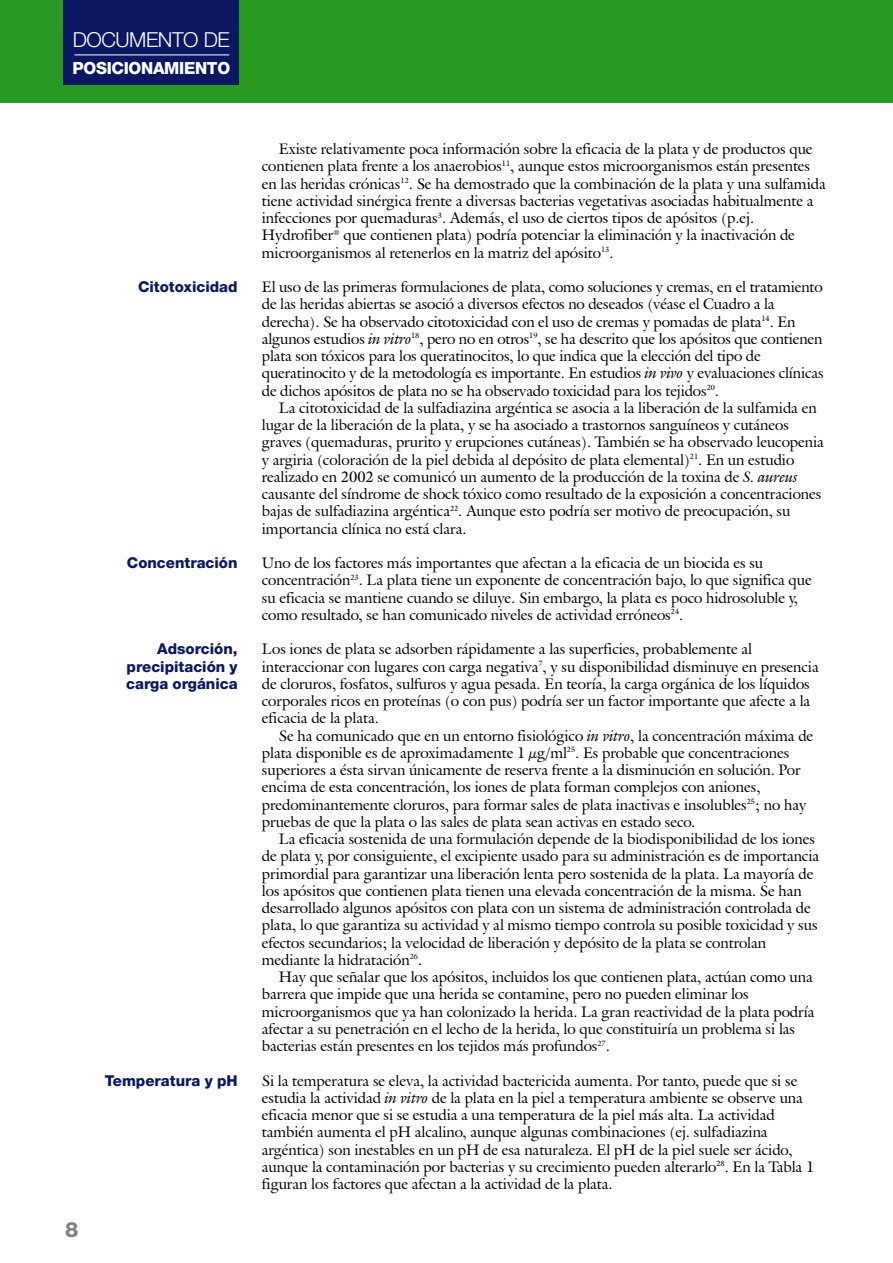
<style>
.page{position:relative;width:893px;height:1263px;background:#fff}
.page>*{position:absolute;margin:0;border:0;box-sizing:border-box;transform-origin:0 0}
.t1{font:800 21px "Helvetica Neue";color:#808080}
.t2{font:300 20.7px "Helvetica Neue";letter-spacing:-.02em;color:#fff}
.t3{font:800 16.8px "Helvetica Neue";letter-spacing:-.02em;color:#fff}
.t4{font:15px/17.2px "Galliard IT Cby BT";color:#000}
.t5{font:800 15px/17.2px "Helvetica Neue";color:#0b1761;text-align:justify}
.s1{font-style:italic}
</style>
<div class="page">
<div style="left:0;top:0;width:892px;height:102px;background:#289a22"></div>
<div style="left:64px;top:0;width:175px;height:85px;background:#0b1761"></div>
<hr style="left:74px;top:55px;width:155px;height:1px;background:#fff">
<h2 class="t2" style="left:73px;top:33px;width:158px">DOCUMENTO DE</h2>
<p class="t3" style="left:73px;top:62px;width:159px">POSICIONAMIENTO</p>
<h1 class="t1" style="left:65px;top:1222px;width:15px">8</h1>
<p class="t5" style="left:138px;top:279px;width:101px">Citotoxicidad</p>
<p class="t5" style="left:127px;top:555px;width:112px">Concentración</p>
<p class="t5" style="left:126px;top:642px;width:113px;text-indent:31px">Adsorción, precipitación y carga orgánica</p>
<p class="t5" style="left:105px;top:1073px;width:134px">Temperatura y pH</p>
<p class="t4" style="left:262px;top:142px;width:565px;text-indent:17px">Existe relativamente poca información sobre la eficacia de la plata y de productos que contienen plata frente a los anaerobios<sup>11</sup>, aunque estos microorganismos están presentes en las heridas crónicas<sup>12</sup>. Se ha demostrado que la combinación de la plata y una sulfamida tiene actividad sinérgica frente a diversas bacterias vegetativas asociadas habitualmente a infecciones por quemaduras<sup>3</sup>. Además, el uso de ciertos tipos de apósitos (p.ej.<br>Hydrofiber<sup>®</sup> que contienen plata) podría potenciar la eliminación y la inactivación de microorganismos al retenerlos en la matriz del apósito<sup>13</sup>.</p>
<p class="t4" style="left:262px;top:280px;width:563px">El uso de las primeras formulaciones de plata, como soluciones y cremas, en el tratamiento de las heridas abiertas se asoció a diversos efectos no deseados (véase el Cuadro a la derecha). Se ha observado citotoxicidad con el uso de cremas y pomadas de plata<sup>14</sup>. En algunos estudios <span class="s1">in vitro</span><sup>18</sup>, pero no en otros<sup>19</sup>, se ha descrito que los apósitos que contienen plata son tóxicos para los queratinocitos, lo que indica que la elección del tipo de queratinocito y de la metodología es importante. En estudios <span class="s1">in vivo</span> y evaluaciones clínicas de dichos apósitos de plata no se ha observado toxicidad para los tejidos<sup>20</sup>.</p>
<p class="t4" style="left:262px;top:401px;width:563px;text-indent:17px">La citotoxicidad de la sulfadiazina argéntica se asocia a la liberación de la sulfamida en lugar de la liberación de la plata, y se ha asociado a trastornos sanguíneos y cutáneos graves (quemaduras, prurito y erupciones cutáneas). También se ha observado leucopenia y argiria (coloración de la piel debida al depósito de plata elemental)<sup>21</sup>. En un estudio realizado en 2002 se comunicó un aumento de la producción de la toxina de <span class="s1">S. aureus </span>causante del síndrome de shock tóxico como resultado de la exposición a concentraciones bajas de sulfadiazina argéntica<sup>22</sup>. Aunque esto podría ser motivo de preocupación, su importancia clínica no está clara.</p>
<p class="t4" style="left:262px;top:556px;width:551px">Uno de los factores más importantes que afectan a la eficacia de un biocida es su concentración<sup>23</sup>. La plata tiene un exponente de concentración bajo, lo que significa que su eficacia se mantiene cuando se diluye. Sin embargo, la plata es poco hidrosoluble y, como resultado, se han comunicado niveles de actividad erróneos<sup>24</sup>.</p>
<p class="t4" style="left:262px;top:642px;width:558px">Los iones de plata se adsorben rápidamente a las superficies, probablemente al interaccionar con lugares con carga negativa<sup>7</sup>, y su disponibilidad disminuye en presencia de cloruros, fosfatos, sulfuros y agua pesada. En teoría, la carga orgánica de los líquidos corporales ricos en proteínas (o con pus) podría ser un factor importante que afecte a la eficacia de la plata.</p>
<p class="t4" style="left:262px;top:729px;width:553px;text-indent:17px">Se ha comunicado que en un entorno fisiológico <span class="s1">in vitro</span>, la concentración máxima de plata disponible es de aproximadamente 1 µg/ml<sup>25</sup>. Es probable que concentraciones superiores a ésta sirvan únicamente de reserva frente a la disminución en solución. Por encima de esta concentración, los iones de plata forman complejos con aniones, predominantemente cloruros, para formar sales de plata inactivas e insolubles<sup>25</sup>; no hay pruebas de que la plata o las sales de plata sean activas en estado seco.</p>
<p class="t4" style="left:262px;top:832px;width:558px;text-indent:17px">La eficacia sostenida de una formulación depende de la biodisponibilidad de los iones de plata y, por consiguiente, el excipiente usado para su administración es de importancia primordial para garantizar una liberación lenta pero sostenida de la plata. La mayoría de los apósitos que contienen plata tienen una elevada concentración de la misma. Se han desarrollado algunos apósitos con plata con un sistema de administración controlada de plata, lo que garantiza su actividad y al mismo tiempo controla su posible toxicidad y sus efectos secundarios; la velocidad de liberación y depósito de la plata se controlan mediante la hidratación<sup>26</sup>.</p>
<p class="t4" style="left:262px;top:970px;width:554px;text-indent:17px">Hay que señalar que los apósitos, incluidos los que contienen plata, actúan como una barrera que impide que una herida se contamine, pero no pueden eliminar los microorganismos que ya han colonizado la herida. La gran reactividad de la plata podría afectar a su penetración en el lecho de la herida, lo que constituiría un problema si las bacterias están presentes en los tejidos más profundos<sup>27</sup>.</p>
<p class="t4" style="left:262px;top:1074px;width:554px">Si la temperatura se eleva, la actividad bactericida aumenta. Por tanto, puede que si se estudia la actividad <span class="s1">in vitro</span> de la plata en la piel a temperatura ambiente se observe una eficacia menor que si se estudia a una temperatura de la piel más alta. La actividad también aumenta el pH alcalino, aunque algunas combinaciones (ej. sulfadiazina argéntica) son inestables en un pH de esa naturaleza. El pH de la piel suele ser ácido, aunque la contaminación por bacterias y su crecimiento pueden alterarlo<sup>28</sup>. En la Tabla 1 figuran los factores que afectan a la actividad de la plata.</p>
</div>
